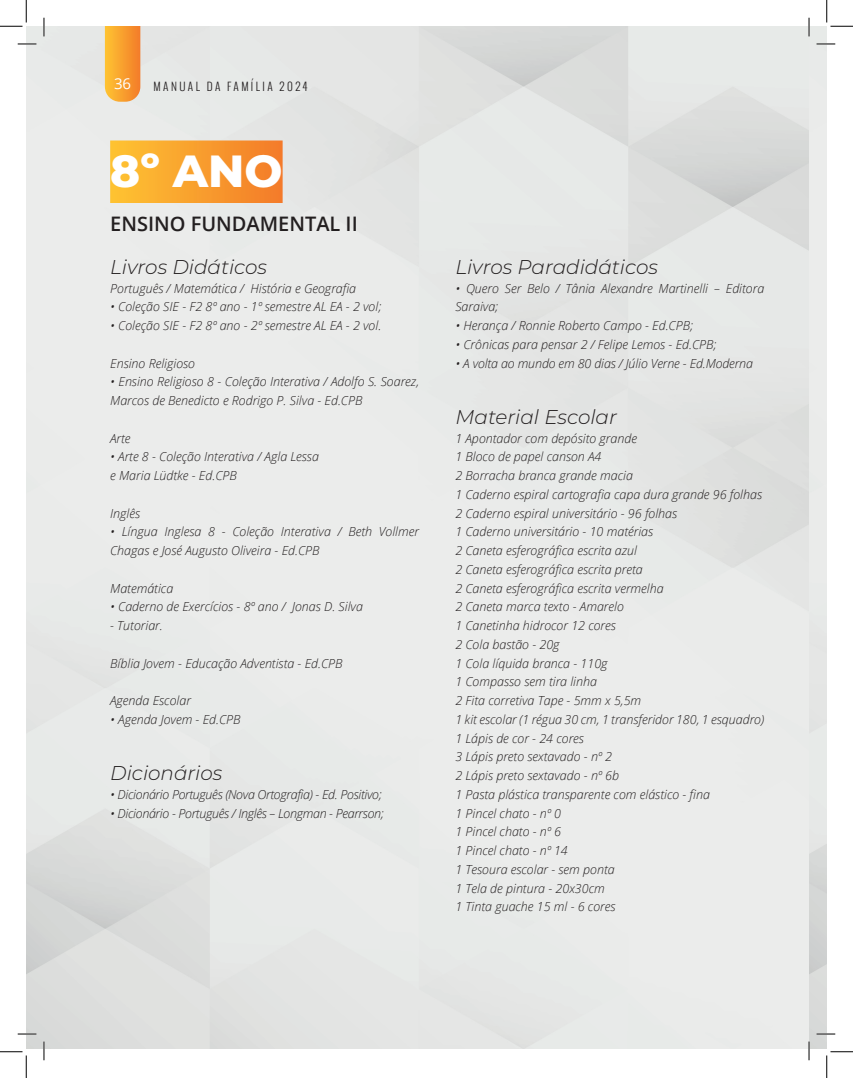
<style>
.page{position:relative;width:853px;height:1078px;background:#fff}
.page>*{position:absolute;margin:0;border:0;box-sizing:border-box;transform-origin:0 0}
.t1{font:800 45px "Montserrat";color:#fff}
.t2{font:italic 300 20px "Montserrat";color:#231f20}
.t3{font:600 20px "Open Sans";color:#231f20}
.t4{font:15px "Open Sans";color:#fff}
.t5{font:italic 300 12.5px/18.8px "Open Sans";color:#231f20}
.t6{font:italic 300 12.5px "Open Sans";letter-spacing:-.025em;color:#231f20}
.t7{font:300 11.25px "Oswald";letter-spacing:.22em;color:#231f20}
</style>
<div class="page">
<svg style="left:105px;top:26px;width:35px;height:76px;background:#f8a334"></svg>
<div style="left:110px;top:140px;width:173px;height:63px;background:linear-gradient(to right,#fec432,#f37a29)"></div>
<svg style="left:18px;top:43px;width:18px;height:2px"></svg>
<svg style="left:816px;top:43px;width:19px;height:2px"></svg>
<svg style="left:18px;top:1033px;width:18px;height:2px"></svg>
<svg style="left:816px;top:1033px;width:19px;height:2px"></svg>
<svg style="left:43px;top:18px;width:2px;height:18px"></svg>
<svg style="left:43px;top:1041px;width:2px;height:19px"></svg>
<svg style="left:808px;top:18px;width:2px;height:18px"></svg>
<svg style="left:808px;top:1041px;width:2px;height:19px"></svg>
<svg style="left:0;top:0;width:27px;height:27px"></svg>
<svg style="left:0;top:1051px;width:27px;height:27px"></svg>
<svg style="left:826px;top:0;width:27px;height:27px"></svg>
<svg style="left:826px;top:1051px;width:27px;height:27px"></svg>
<p class="t4" style="left:114px;top:74px;width:19px">36</p>
<p class="t7" style="left:153px;top:78px;width:156px">MANUAL DA FAMÍLIA 2024</p>
<h1 class="t1" style="left:110px;top:138px;width:174px">8º ANO</h1>
<h2 class="t3" style="left:110px;top:210px;width:249px">ENSINO FUNDAMENTAL II</h2>
<h2 class="t2" style="left:110px;top:253px;width:158px">Livros Didáticos</h2>
<p class="t5" style="left:110px;top:278px;width:247px">Português / Matemática / História e Geografia</p>
<p class="t5" style="left:110px;top:297px;width:273px">• Coleção SIE - F2 8º ano - 1º semestre AL EA - 2 vol;</p>
<p class="t5" style="left:110px;top:316px;width:273px">• Coleção SIE - F2 8º ano - 2º semestre AL EA - 2 vol.</p>
<p class="t5" style="left:110px;top:353px;width:86px">Ensino Religioso</p>
<p class="t5" style="left:110px;top:372px;width:310px">• Ensino Religioso 8 - Coleção Interativa / Adolfo S. Soarez,<br>Marcos de Benedicto e Rodrigo P. Silva - Ed.CPB</p>
<p class="t5" style="left:110px;top:428px;width:22px">Arte</p>
<p class="t5" style="left:110px;top:447px;width:210px">• Arte 8 - Coleção Interativa / Agla Lessa e Maria Lüdtke - Ed.CPB</p>
<p class="t5" style="left:110px;top:503px;width:32px">Inglês</p>
<p class="t5" style="left:110px;top:522px;width:310px">• Língua Inglesa 8 - Coleção Interativa / Beth Vollmer<br>Chagas e José Augusto Oliveira - Ed.CPB</p>
<p class="t5" style="left:110px;top:578px;width:65px">Matemática</p>
<p class="t5" style="left:110px;top:597px;width:254px">• Caderno de Exercícios - 8º ano / Jonas D. Silva</p>
<p class="t5" style="left:110px;top:616px;width:54px">- Tutoriar.</p>
<p class="t5" style="left:110px;top:653px;width:234px">Bíblia Jovem - Educação Adventista - Ed.CPB</p>
<p class="t5" style="left:110px;top:691px;width:82px">Agenda Escolar</p>
<p class="t5" style="left:110px;top:710px;width:132px">• Agenda Jovem - Ed.CPB</p>
<h2 class="t2" style="left:110px;top:759px;width:114px">Dicionários</h2>
<p class="t6" style="left:110px;top:786px;width:273px">• Dicionário Português (Nova Ortografia) - Ed. Positivo;</p>
<p class="t6" style="left:110px;top:805px;width:275px">• Dicionário - Português / Inglês – Longman - Pearrson;</p>
<h2 class="t2" style="left:455px;top:253px;width:204px">Livros Paradidáticos</h2>
<p class="t5" style="left:455px;top:278px;width:310px">• Quero Ser Belo / Tânia Alexandre Martinelli – Editora<br>Saraiva;</p>
<p class="t5" style="left:455px;top:316px;width:239px">• Herança / Ronnie Roberto Campo - Ed.CPB;</p>
<p class="t5" style="left:455px;top:335px;width:263px">• Crônicas para pensar 2 / Felipe Lemos - Ed.CPB;</p>
<p class="t5" style="left:455px;top:353px;width:299px">• A volta ao mundo em 80 dias / Júlio Verne - Ed.Moderna</p>
<h2 class="t2" style="left:455px;top:403px;width:163px">Material Escolar</h2>
<p class="t5" style="left:455px;top:428px;width:310px">1 Apontador com depósito grande<br>1 Bloco de papel canson A4<br>2 Borracha branca grande macia<br>1 Caderno espiral cartografia capa dura grande 96 folhas<br>2 Caderno espiral universitário - 96 folhas<br>1 Caderno universitário - 10 matérias<br>2 Caneta esferográfica escrita azul<br>2 Caneta esferográfica escrita preta<br>2 Caneta esferográfica escrita vermelha<br>2 Caneta marca texto - Amarelo<br>1 Canetinha hidrocor 12 cores<br>2 Cola bastão - 20g<br>1 Cola líquida branca - 110g<br>1 Compasso sem tira linha<br>2 Fita corretiva Tape - 5mm x 5,5m<br>1 kit escolar (1 régua 30 cm, 1 transferidor 180, 1 esquadro)<br>1 Lápis de cor - 24 cores<br>3 Lápis preto sextavado - nº 2<br>2 Lápis preto sextavado - nº 6b<br>1 Pasta plástica transparente com elástico - fina<br>1 Pincel chato - nº 0<br>1 Pincel chato - nº 6<br>1 Pincel chato - nº 14<br>1 Tesoura escolar - sem ponta<br>1 Tela de pintura - 20x30cm<br>1 Tinta guache 15 ml - 6 cores</p>
</div>
